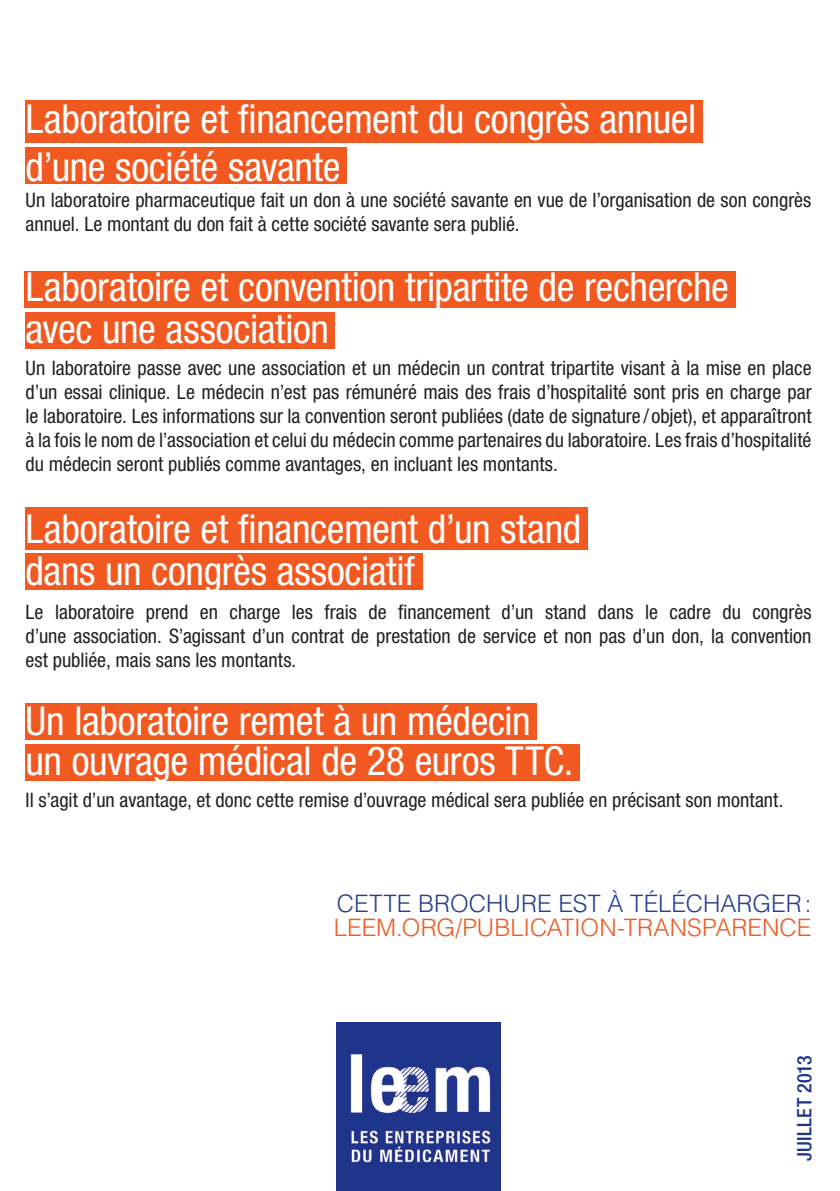
<style>
.page{position:relative;width:840px;height:1191px;background:#fff}
.page>*{position:absolute;margin:0;border:0;box-sizing:border-box;transform-origin:0 0}
.t1{font:condensed 40px/42px "Helvetica Neue LT Std";letter-spacing:-.01em;color:#fff}
.t2{font:300 24px "Helvetica";color:#f15921}
.t3{font:300 24px "Helvetica";color:#253f8e}
.t4{font:condensed 20px/24px "Helvetica Neue LT Std";color:#231f20;text-align:justify}
.t5{font:500 condensed 20px "Helvetica Neue LT Std";letter-spacing:.015em;color:#1e358b}
</style>
<div class="page">
<div style="left:26px;top:744px;width:553px;height:37px;background:#f15921"></div>
<div style="left:26px;top:507px;width:561px;height:42px;background:#f15921"></div>
<div style="left:26px;top:147px;width:321px;height:37px;background:#f15921"></div>
<div style="left:26px;top:703px;width:510px;height:36px;background:#f15921"></div>
<div style="left:26px;top:553px;width:396px;height:37px;background:#f15921"></div>
<div style="left:26px;top:313px;width:308px;height:36px;background:#f15921"></div>
<div style="left:24px;top:271px;width:711px;height:36px;background:#f15921"></div>
<div style="left:26px;top:101px;width:676px;height:42px;background:#f15921"></div>
<img style="left:336px;top:1022px;width:164px;height:169px">
<h1 class="t1" style="left:26px;top:94px;width:672px;line-height:48px">Laboratoire et financement du congrès annuel d’une société savante</h1>
<p class="t4" style="left:26px;top:188px;width:787px">Un laboratoire pharmaceutique fait un don à une société savante en vue de l’organisation de son congrès annuel. Le montant du don fait à cette société savante sera publié.</p>
<h1 class="t1" style="left:26px;top:265px;width:704px">Laboratoire et convention tripartite de recherche avec une association</h1>
<p class="t4" style="left:26px;top:356px;width:787px">Un laboratoire passe avec une association et un médecin un contrat tripartite visant à la mise en place d’un essai clinique. Le médecin n’est pas rémunéré mais des frais d’hospitalité sont pris en charge par le laboratoire. Les informations sur la convention seront publiées (date de signature / objet), et apparaîtront à la fois le nom de l’association et celui du médecin comme partenaires du laboratoire. Les frais d’hospitalité du médecin seront publiés comme avantages, en incluant les montants.</p>
<h1 class="t1" style="left:26px;top:507px;width:557px">Laboratoire et financement d’un stand dans un congrès associatif</h1>
<p class="t4" style="left:26px;top:600px;width:787px">Le laboratoire prend en charge les frais de financement d’un stand dans le cadre du congrès d’une association. S’agissant d’un contrat de prestation de service et non pas d’un don, la convention est publiée, mais sans les montants.</p>
<h1 class="t1" style="left:26px;top:700px;width:549px;line-height:40px">Un laboratoire remet à un médecin un ouvrage médical de 28 euros TTC.</h1>
<p class="t4" style="left:26px;top:788px;width:759px">Il s’agit d’un avantage, et donc cette remise d’ouvrage médical sera publiée en précisant son montant.</p>
<p class="t3" style="left:336px;top:889px;width:476px">CETTE BROCHURE EST À TÉLÉCHARGER:</p>
<p class="t2" style="left:334px;top:913px;width:479px">LEEM.ORG/PUBLICATION-TRANSPARENCE</p>
<p class="t5" style="left:792px;top:1161px;width:107px;rotate:-90deg">JUILLET 2013</p>
</div>
